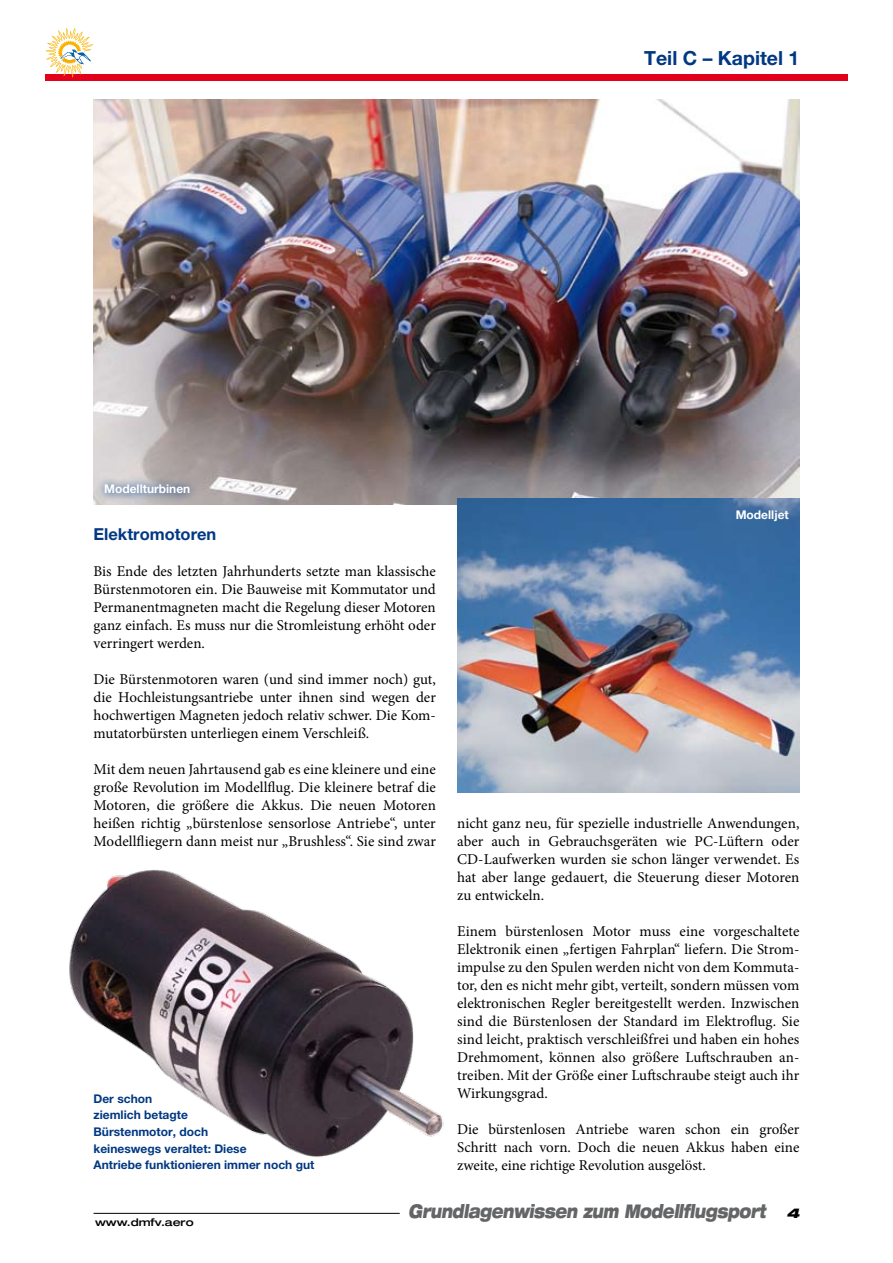
<style>
.page{position:relative;width:893px;height:1263px;background:#fff}
.page>*{position:absolute;margin:0;border:0;box-sizing:border-box;transform-origin:0 0}
.t1{font:700 19.5px "Helvetica Neue";color:#003882}
.t2{font:italic 900 expanded 18.9px "Helvetica Neue";letter-spacing:-.025em;color:#646567;scale:.71 1}
.t3{font:700 16.5px "Helvetica Neue";color:#003882}
.t4{font:15px/18px "Minion Pro";color:#000;text-align:justify}
.t5{font:700 12px/16.5px "Helvetica Neue";color:#003882}
.t6{font:700 12px "Helvetica Neue";color:#fff}
.t7{font:500 expanded 10.5px "Helvetica Neue";color:#000;scale:1.05 1}
.s1{font-size:13.5px;color:#000}
</style>
<div class="page">
<div style="left:45px;top:74px;width:803px;height:7px;background:#e2001a"></div>
<svg style="left:45px;top:28px;width:49px;height:50px"></svg>
<img style="left:69px;top:792px;width:411px;height:422px">
<img style="left:94px;top:100px;width:705px;height:404px">
<svg style="left:95px;top:475px;width:103px;height:27px;background:#aeafb8"></svg>
<img style="left:457px;top:498px;width:342px;height:294px">
<h1 class="t1" style="left:644px;top:46px;width:157px">Teil C – Kapitel 1</h1>
<p class="t6" style="left:104px;top:482px;width:88px">Modellturbinen</p>
<p class="t3" style="left:94px;top:524px;width:124px">Elektromotoren</p>
<p class="t4" style="left:94px;top:562px;width:344px">Bis Ende des letzten Jahrhunderts setzte man klassische Bürstenmotoren ein. Die Bauweise mit Kommutator und Permanentmagneten macht die Regelung dieser Motoren ganz einfach. Es muss nur die Stromleistung erhöht oder verringert werden.</p>
<p class="t4" style="left:94px;top:670px;width:344px">Die Bürstenmotoren waren (und sind immer noch) gut, die Hochleistungsantriebe unter ihnen sind wegen der hochwertigen Magneten jedoch relativ schwer. Die Kom&shy;mutatorbürsten unterliegen einem Verschleiß.</p>
<p class="t4" style="left:94px;top:760px;width:344px">Mit dem neuen Jahrtausend gab es eine kleinere und eine große Revolution im Modellflug. Die kleinere betraf die Motoren, die größere die Akkus. Die neuen Motoren heißen richtig „bürstenlose sensorlose Antriebe“, unter Modellfliegern dann meist nur „Brushless“. Sie sind zwar</p>
<p class="t5" style="left:94px;top:1090px;width:222px">Der schon<br>ziemlich betagte<br>Bürstenmotor, doch<br>keineswegs veraltet: Diese<br>Antriebe funktionieren immer noch gut</p>
<p class="t6" style="left:736px;top:507px;width:55px">Modelljet</p>
<p class="t4" style="left:457px;top:814px;width:344px">nicht ganz neu, für spezielle industrielle Anwendungen, aber auch in Gebrauchsgeräten wie PC-Lüftern oder CD-Laufwerken wurden sie schon länger verwendet. Es hat aber lange gedauert, die Steuerung dieser Motoren zu entwickeln.</p>
<p class="t4" style="left:457px;top:922px;width:344px">Einem bürstenlosen Motor muss eine vorgeschaltete Elektronik einen „fertigen Fahrplan“ liefern. Die Strom&shy;impulse zu den Spulen werden nicht von dem Kommuta&shy;tor, den es nicht mehr gibt, verteilt, sondern müssen vom elektronischen Regler bereitgestellt werden. Inzwischen sind die Bürstenlosen der Standard im Elektroflug. Sie sind leicht, praktisch verschleißfrei und haben ein hohes Drehmoment, können also größere Luftschrauben an&shy;treiben. Mit der Größe einer Luftschraube steigt auch ihr Wirkungsgrad.</p>
<p class="t4" style="left:457px;top:1120px;width:344px">Die bürstenlosen Antriebe waren schon ein großer Schritt nach vorn. Doch die neuen Akkus haben eine zweite, eine richtige Revolution ausgelöst.</p>
<p class="t7" style="left:95px;top:1216px;width:95px">www.dmfv.aero</p>
<p class="t2" style="left:408px;top:1199px;width:552px">Grundlagenwissen zum Modellflugsport <span class="s1">4</span></p>
</div>
